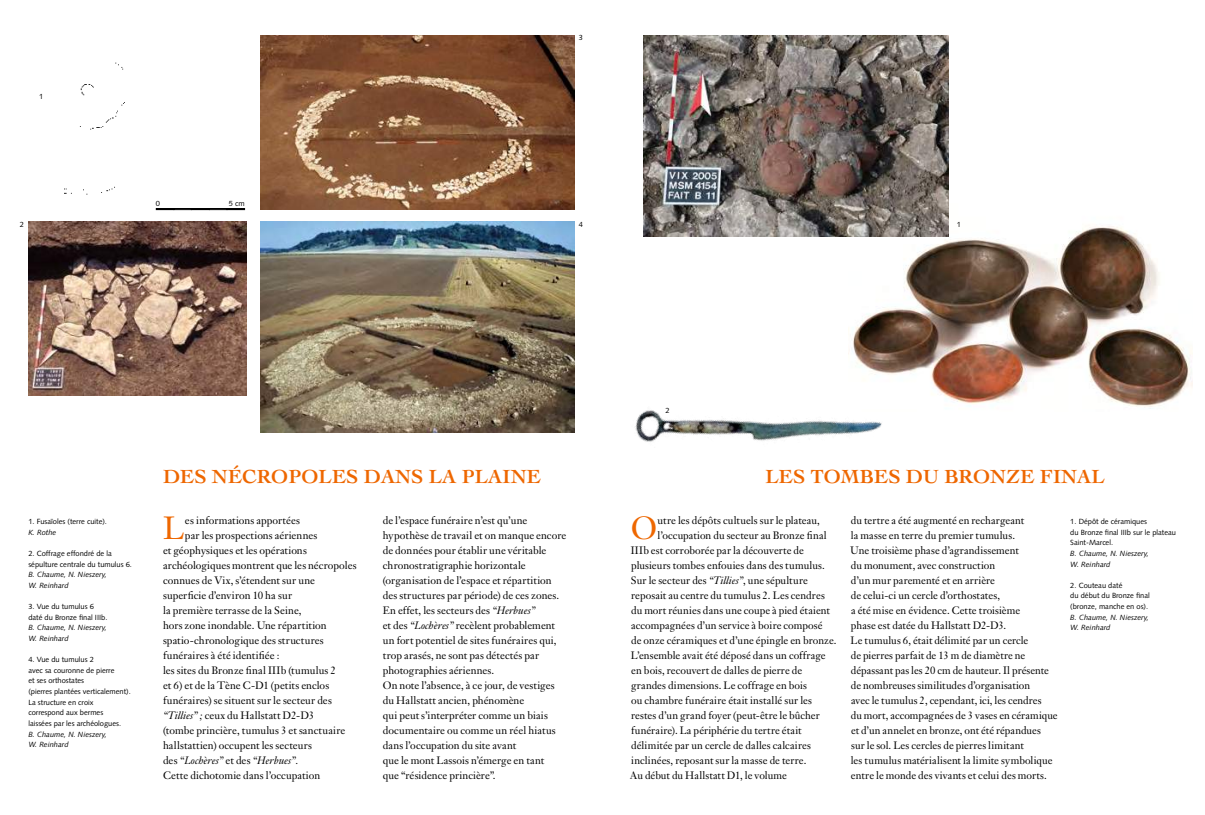
<style>
.page{position:relative;width:1205px;height:815px;background:#fff}
.page>*{position:absolute;margin:0;border:0;box-sizing:border-box;transform-origin:0 0}
.t1{font:31.62px "Janson Text";color:#ee6700}
.t2{font:700 20px "Cochin";letter-spacing:.005em;color:#ee6700}
.t3{font:10.62px/15px "Janson Text";letter-spacing:.005em;color:#000}
.t4{font:italic 10.62px "Janson Text";letter-spacing:.01em;color:#000}
.t5{font:7.5px/10.6px "Syntax";color:#000}
.t6{font:italic 7.5px/10.6px "Syntax";color:#000}
.s1{font-style:italic}
.s2{font-style:normal}
</style>
<div class="page">
<img style="left:635px;top:410px;width:247px;height:32px">
<img style="left:849px;top:204px;width:343px;height:207px">
<img style="left:643px;top:35px;width:305px;height:202px">
<img style="left:260px;top:222px;width:314px;height:210px">
<img style="left:260px;top:35px;width:314px;height:174px">
<img style="left:79px;top:62px;width:46px;height:68px">
<img style="left:64px;top:186px;width:51px;height:9px">
<svg style="left:156px;top:208px;width:89px;height:2px"></svg>
<img style="left:28px;top:222px;width:219px;height:173px">
<p class="t5" style="left:39px;top:91px;width:6px">1</p>
<p class="t5" style="left:20px;top:220px;width:6px">2</p>
<p class="t5" style="left:156px;top:198px;width:6px">0</p>
<p class="t5" style="left:229px;top:198px;width:17px">5 cm</p>
<p class="t5" style="left:579px;top:33px;width:6px">3</p>
<p class="t5" style="left:579px;top:220px;width:6px">4</p>
<p class="t5" style="left:957px;top:220px;width:6px">1</p>
<p class="t5" style="left:28px;top:516px;width:80px">1. Fusaïoles (terre cuite).</p>
<p class="t6" style="left:28px;top:527px;width:29px">K. Rothe</p>
<p class="t5" style="left:28px;top:548px;width:105px">2. Coffrage effondré de la sépulture centrale du tumulus 6.</p>
<p class="t6" style="left:28px;top:569px;width:80px">B. Chaume, N. Nieszery,<br>W. Reinhard</p>
<p class="t5" style="left:28px;top:601px;width:81px">3. Vue du tumulus 6 daté du Bronze final IIIb.</p>
<p class="t6" style="left:28px;top:622px;width:80px">B. Chaume, N. Nieszery,<br>W. Reinhard</p>
<p class="t5" style="left:28px;top:654px;width:104px">4. Vue du tumulus 2<br>avec sa couronne de pierre<br>et ses orthostates<br>(pierres plantées verticalement).<br>La structure en croix correspond aux bermes<br>laissées par les archéologues.</p>
<p class="t6" style="left:28px;top:729px;width:80px">B. Chaume, N. Nieszery,<br>W. Reinhard</p>
<p class="t5" style="left:666px;top:405px;width:6px">2</p>
<h2 class="t2" style="left:163px;top:464px;width:379px">DES NÉCROPOLES DANS LA PLAINE</h2>
<h2 class="t2" style="left:765px;top:464px;width:341px">LES TOMBES DU BRONZE FINAL</h2>
<h1 class="t1" style="left:163px;top:508px;width:23px">L</h1>
<p class="t3" style="left:185px;top:513px;width:116px">es informations apportées</p>
<p class="t3" style="left:185px;top:528px;width:134px">par les prospections aériennes</p>
<p class="t3" style="left:163px;top:543px;width:145px">et géophysiques et les opérations</p>
<p class="t3" style="left:163px;top:558px;width:195px">archéologiques montrent que les nécropoles</p>
<p class="t3" style="left:163px;top:573px;width:153px">connues de Vix, s’étendent sur une</p>
<p class="t3" style="left:163px;top:588px;width:131px">superficie d’environ 10 ha sur</p>
<p class="t3" style="left:163px;top:603px;width:140px">la première terrasse de la Seine,</p>
<p class="t3" style="left:163px;top:618px;width:165px">hors zone inondable. Une répartition</p>
<p class="t3" style="left:163px;top:633px;width:162px">spatio-chronologique des structures</p>
<p class="t3" style="left:163px;top:648px;width:118px">funéraires à été identifiée :</p>
<p class="t3" style="left:163px;top:663px;width:174px">les sites du Bronze final IIIb (tumulus 2</p>
<p class="t3" style="left:163px;top:678px;width:168px">et 6) et de la Tène C-D1 (petits enclos</p>
<p class="t3" style="left:163px;top:693px;width:170px">funéraires) se situent sur le secteur des</p>
<p class="t3" style="left:163px;top:708px;width:153px"><span class="s1">“Tillies” ;</span> ceux du Hallstatt D2-D3</p>
<p class="t3" style="left:163px;top:723px;width:184px">(tombe princière, tumulus 3 et sanctuaire</p>
<p class="t3" style="left:163px;top:738px;width:150px">hallstattien) occupent les secteurs</p>
<p class="t4" style="left:163px;top:754px;width:137px"><span class="s2">des</span> “Lochères” <span class="s2">et des</span> “Herbues”.</p>
<p class="t3" style="left:163px;top:768px;width:159px">Cette dichotomie dans l’occupation</p>
<p class="t3" style="left:383px;top:513px;width:185px">de l’espace funéraire n’est qu’une hypothèse de travail et on manque encore de données pour établir une véritable chronostratigraphie horizontale (organisation de l’espace et répartition des structures par période) de ces zones.<br>En effet, les secteurs des <span class="s1">“Herbues”<br></span>et des <span class="s1">“Lochères”</span> recèlent probablement un fort potentiel de sites funéraires qui, trop arasés, ne sont pas détectés par photographies aériennes.<br>On note l’absence, à ce jour, de vestiges du Hallstatt ancien, phénomène<br>qui peut s’interpréter comme un biais documentaire ou comme un réel hiatus dans l’occupation du site avant<br>que le mont Lassois n’émerge en tant<br>que “résidence princière”.</p>
<h1 class="t1" style="left:631px;top:508px;width:28px">O</h1>
<p class="t3" style="left:657px;top:513px;width:164px">utre les dépôts cultuels sur le plateau,</p>
<p class="t3" style="left:657px;top:528px;width:171px">l’occupation du secteur au Bronze final</p>
<p class="t3" style="left:631px;top:543px;width:175px">IIIb est corroborée par la découverte de</p>
<p class="t3" style="left:631px;top:558px;width:195px">plusieurs tombes enfouies dans des tumulus.</p>
<p class="t3" style="left:631px;top:573px;width:178px">Sur le secteur des <span class="s1">“Tillies”</span>, une sépulture</p>
<p class="t3" style="left:631px;top:588px;width:195px">reposait au centre du tumulus 2. Les cendres</p>
<p class="t3" style="left:631px;top:603px;width:200px">du mort réunies dans une coupe à pied étaient</p>
<p class="t3" style="left:631px;top:618px;width:193px">accompagnées d’un service à boire composé</p>
<p class="t3" style="left:631px;top:633px;width:207px">de onze céramiques et d’une épingle en bronze.</p>
<p class="t3" style="left:631px;top:648px;width:196px">L’ensemble avait été déposé dans un coffrage</p>
<p class="t3" style="left:631px;top:663px;width:172px">en bois, recouvert de dalles de pierre de</p>
<p class="t3" style="left:631px;top:678px;width:177px">grandes dimensions. Le coffrage en bois</p>
<p class="t3" style="left:631px;top:693px;width:182px">ou chambre funéraire était installé sur les</p>
<p class="t3" style="left:631px;top:708px;width:190px">restes d’un grand foyer (peut-être le bûcher</p>
<p class="t3" style="left:631px;top:723px;width:172px">funéraire). La périphérie du tertre était</p>
<p class="t3" style="left:631px;top:738px;width:181px">délimitée par un cercle de dalles calcaires</p>
<p class="t3" style="left:631px;top:753px;width:177px">inclinées, reposant sur la masse de terre.</p>
<p class="t3" style="left:630px;top:768px;width:158px">Au début du Hallstatt D1, le volume</p>
<p class="t3" style="left:850px;top:513px;width:209px">du tertre a été augmenté en rechargeant<br>la masse en terre du premier tumulus.<br>Une troisième phase d’agrandissement<br>du monument, avec construction<br>d’un mur parementé et en arrière<br>de celui-ci un cercle d’orthostates,<br>a été mise en évidence. Cette troisième<br>phase est datée du Hallstatt D2-D3.<br>Le tumulus 6, était délimité par un cercle<br>de pierres parfait de 13 m de diamètre ne dépassant pas les 20 cm de hauteur. Il présente de nombreuses similitudes d’organisation<br>avec le tumulus 2, cependant, ici, les cendres<br>du mort, accompagnées de 3 vases en céramique et d’un annelet en bronze, ont été répandues<br>sur le sol. Les cercles de pierres limitant<br>les tumulus matérialisent la limite symbolique entre le monde des vivants et celui des morts.</p>
<p class="t5" style="left:1070px;top:516px;width:107px">1. Dépôt de céramiques<br>du Bronze final IIIb sur le plateau<br>Saint-Marcel.</p>
<p class="t6" style="left:1070px;top:548px;width:80px">B. Chaume, N. Nieszery,<br>W. Reinhard</p>
<p class="t5" style="left:1070px;top:580px;width:81px">2. Couteau daté<br>du début du Bronze final (bronze, manche en os).</p>
<p class="t6" style="left:1070px;top:612px;width:80px">B. Chaume, N. Nieszery,<br>W. Reinhard</p>
</div>
